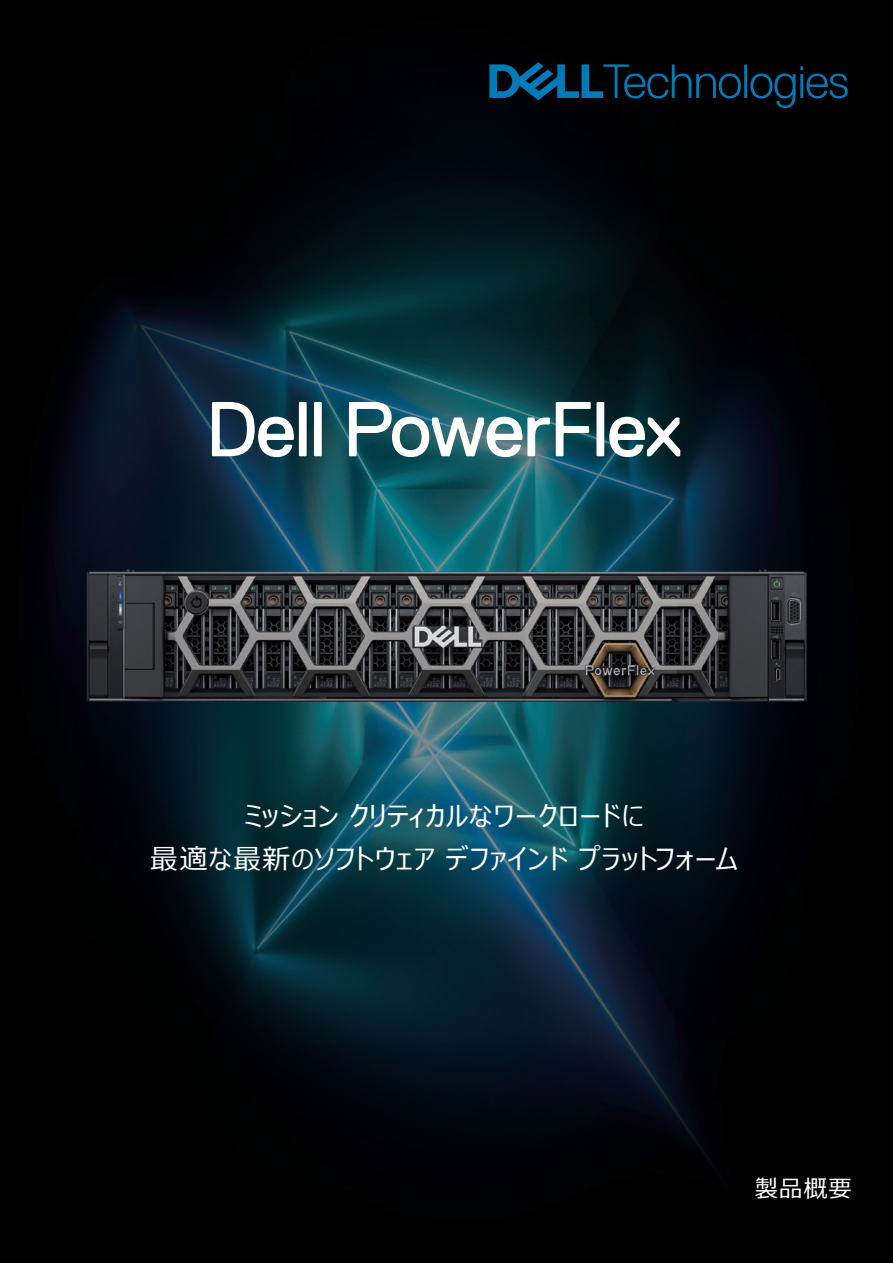
<style>
.page{position:relative;width:893px;height:1263px;background:#fff}
.page>*{position:absolute;margin:0;border:0;box-sizing:border-box;transform-origin:0 0}
.t1{font:77.55px "Dell Replica";letter-spacing:-.025em;color:#fff}
.t2{font:27.6px/42.5px "Meiryo UI";letter-spacing:.035em;color:#fff;text-align:center}
.t3{font:23.4px "Meiryo UI";color:#fff}
</style>
<div class="page">
<img style="left:0;top:0;width:893px;height:1263px">
<img style="left:49px;top:557px;width:795px;height:158px">
<svg style="left:489px;top:62px;width:359px;height:46px;background:#001e2e"></svg>
<h1 class="t1" style="left:206px;top:386px;width:478px">Dell PowerFlex</h1>
<p class="t2" style="left:150px;top:796px;width:589px">ミッションクリティカルなワークロードに<br>最適な最新のソフトウェアデファインドプラットフォーム</p>
<p class="t3" style="left:755px;top:1172px;width:99px">製品概要</p>
</div>
